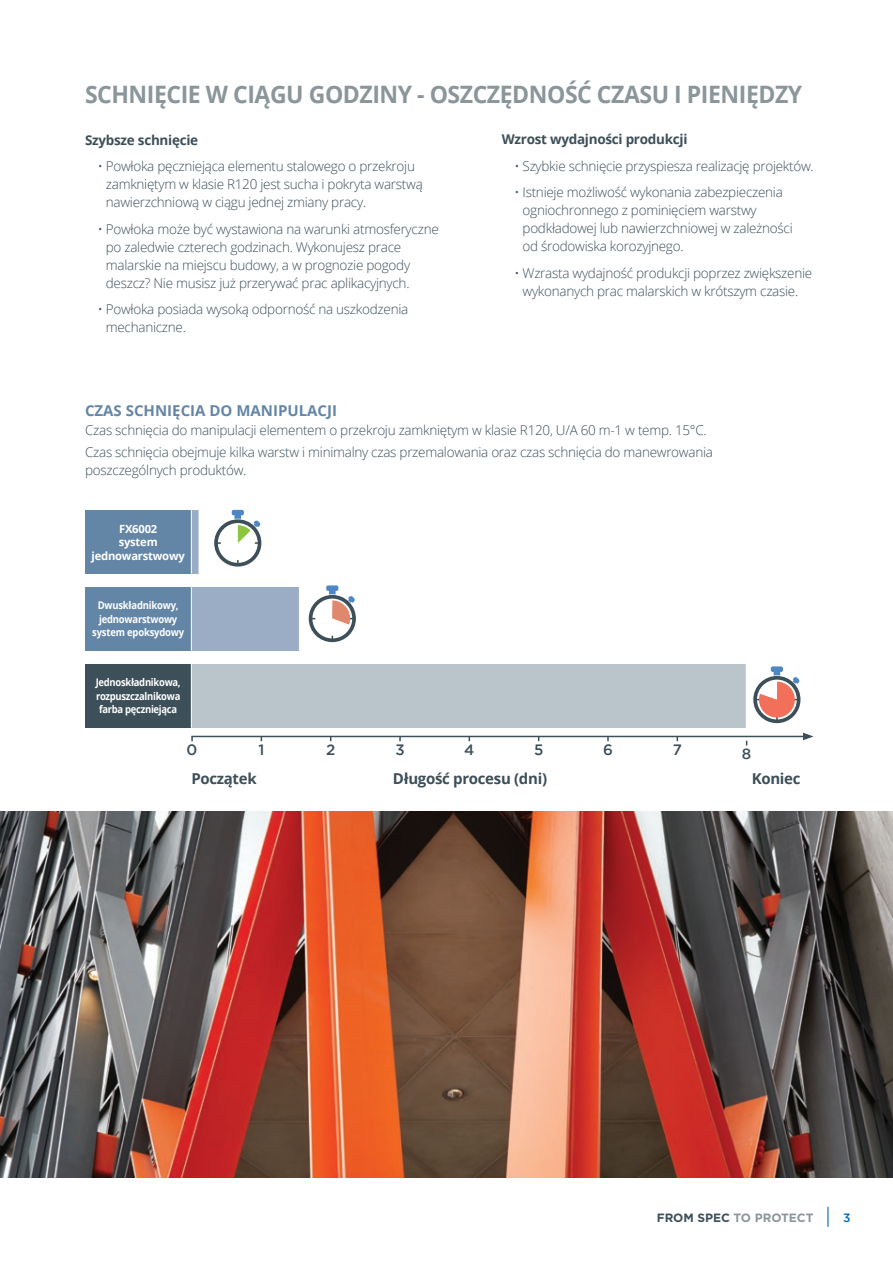
<style>
.page{position:relative;width:893px;height:1263px;background:#fff}
.page>*{position:absolute;margin:0;border:0;box-sizing:border-box;transform-origin:0 0}
.t1{font:700 24px "Open Sans";letter-spacing:-.02em;color:#8a969a;scale:.96 1}
.Tabele_header_01{font:700 15px "Open Sans";letter-spacing:-.02em;color:#3d4f59}
.t2{font:700 15px "Open Sans";color:#6486a6}
.Tabele_header_01-2{font:500 15px "Gotham";color:#3d4f59}
.t3{font:300 13.5px/18px "Open Sans";letter-spacing:-.02em;color:#3d4f59}
.t4{font:700 13.5px "Open Sans";letter-spacing:-.02em;color:#3d4f59}
.t5{font:700 12px "Gotham";color:#8a969a}
.t6{font:500 12px "Gotham";color:#0168b3}
.Tabele_header_01-3{font:700 11.25px/13.5px "Open Sans";letter-spacing:-.02em;color:#fff;text-align:center}
.Tabele_header_01-4{font:700 10.5px/13.5px "Open Sans";letter-spacing:-.025em;color:#fff;text-align:center;scale:.9 1}
.s1{color:#3d4f59}
</style>
<div class="page">
<svg style="left:827px;top:1207px;width:1px;height:20px"></svg>
<img style="left:0;top:811px;width:893px;height:367px">
<hr style="left:191px;top:736px;width:614px;height:1px;background:#3d4f59">
<svg style="left:803px;top:733px;width:10px;height:7px"></svg>
<div style="left:85px;top:587px;width:106px;height:64px;background:#6486a6"></div>
<div style="left:191px;top:587px;width:108px;height:64px;background:#9aadc4"></div>
<hr style="left:191px;top:587px;width:1px;height:64px;background:#fff">
<div style="left:85px;top:510px;width:106px;height:64px;background:#6486a6"></div>
<div style="left:191px;top:510px;width:8px;height:64px;background:#9aadc4"></div>
<hr style="left:191px;top:510px;width:1px;height:64px;background:#fff">
<svg style="left:214px;top:510px;width:47px;height:57px"></svg>
<div style="left:85px;top:664px;width:106px;height:64px;background:#3d4f59"></div>
<div style="left:191px;top:664px;width:555px;height:64px;background:#b9c4cb"></div>
<hr style="left:191px;top:664px;width:1px;height:64px;background:#fff">
<svg style="left:753px;top:666px;width:47px;height:57px"></svg>
<svg style="left:309px;top:585px;width:47px;height:57px"></svg>
<p class="t1" style="left:85px;top:78px;width:749px">SCHNIĘCIE W CIĄGU GODZINY - OSZCZĘDNOŚĆ CZASU I PIENIĘDZY</p>
<p class="t4" style="left:85px;top:130px;width:115px">Szybsze schnięcie</p>
<p class="t3" style="left:106px;top:157px;width:318px;text-indent:-8px">• Powłoka pęczniejąca elementu stalowego o przekroju zamkniętym w klasie R120 jest sucha i pokryta warstwą nawierzchniową w ciągu jednej zmiany pracy.</p>
<p class="t3" style="left:106px;top:219px;width:334px;text-indent:-8px">• Powłoka może być wystawiona na warunki atmosferyczne po zaledwie czterech godzinach. Wykonujesz prace malarskie na miejscu budowy, a w prognozie pogody deszcz? Nie musisz już przerywać prac aplikacyjnych.</p>
<p class="t3" style="left:106px;top:300px;width:304px;text-indent:-8px">• Powłoka posiada wysoką odporność na uszkodzenia mechaniczne.</p>
<p class="t4" style="left:502px;top:130px;width:187px">Wzrost wydajności produkcji</p>
<p class="t3" style="left:514px;top:157px;width:301px">• Szybkie schnięcie przyspiesza realizację projektów.</p>
<p class="t3" style="left:523px;top:183px;width:272px;text-indent:-8px">• Istnieje możliwość wykonania zabezpieczenia ogniochronnego z pominięciem warstwy podkładowej lub nawierzchniowej w zależności od środowiska korozyjnego.</p>
<p class="t3" style="left:514px;top:264px;width:299px;text-align:center">• Wzrasta wydajność produkcji poprzez zwiększenie wykonanych prac malarskich w krótszym czasie.</p>
<p class="t2" style="left:85px;top:400px;width:254px">CZAS SCHNIĘCIA DO MANIPULACJI</p>
<p class="t3" style="left:85px;top:421px;width:623px">Czas schnięcia do manipulacji elementem o przekroju zamkniętym w klasie R120, U/A 60 m-1 w temp. 15°C.</p>
<p class="t3" style="left:85px;top:443px;width:629px">Czas schnięcia obejmuje kilka warstw i minimalny czas przemalowania oraz czas schnięcia do manewrowania poszczególnych produktów.</p>
<p class="Tabele_header_01-3" style="left:92px;top:521px;width:95px">FX6002<br>system jednowarstwowy</p>
<p class="Tabele_header_01-4" style="left:92px;top:598px;width:104px">Dwuskładnikowy, jednowarstwowy system epoksydowy</p>
<p class="Tabele_header_01-4" style="left:96px;top:675px;width:96px;text-align:justify">Jednoskładnikowa, rozpuszczalnikowa farba pęczniejąca</p>
<p class="Tabele_header_01-2" style="left:187px;top:741px;width:12px">0</p>
<p class="Tabele_header_01-2" style="left:258px;top:741px;width:7px">1</p>
<p class="Tabele_header_01-2" style="left:326px;top:741px;width:11px">2</p>
<p class="Tabele_header_01-2" style="left:395px;top:741px;width:11px">3</p>
<p class="Tabele_header_01-2" style="left:464px;top:741px;width:12px">4</p>
<p class="Tabele_header_01-2" style="left:534px;top:741px;width:11px">5</p>
<p class="Tabele_header_01-2" style="left:603px;top:741px;width:11px">6</p>
<p class="Tabele_header_01-2" style="left:673px;top:741px;width:11px">7</p>
<p class="Tabele_header_01-2" style="left:742px;top:745px;width:11px">8</p>
<p class="Tabele_header_01" style="left:191px;top:768px;width:67px">Początek</p>
<p class="Tabele_header_01" style="left:393px;top:768px;width:156px">Długość procesu (dni)</p>
<p class="Tabele_header_01" style="left:752px;top:768px;width:50px">Koniec</p>
<p class="t5" style="left:657px;top:1210px;width:158px"><span class="s1">FROM SPEC</span> TO PROTECT</p>
<p class="t6" style="left:843px;top:1210px;width:9px">3</p>
</div>
